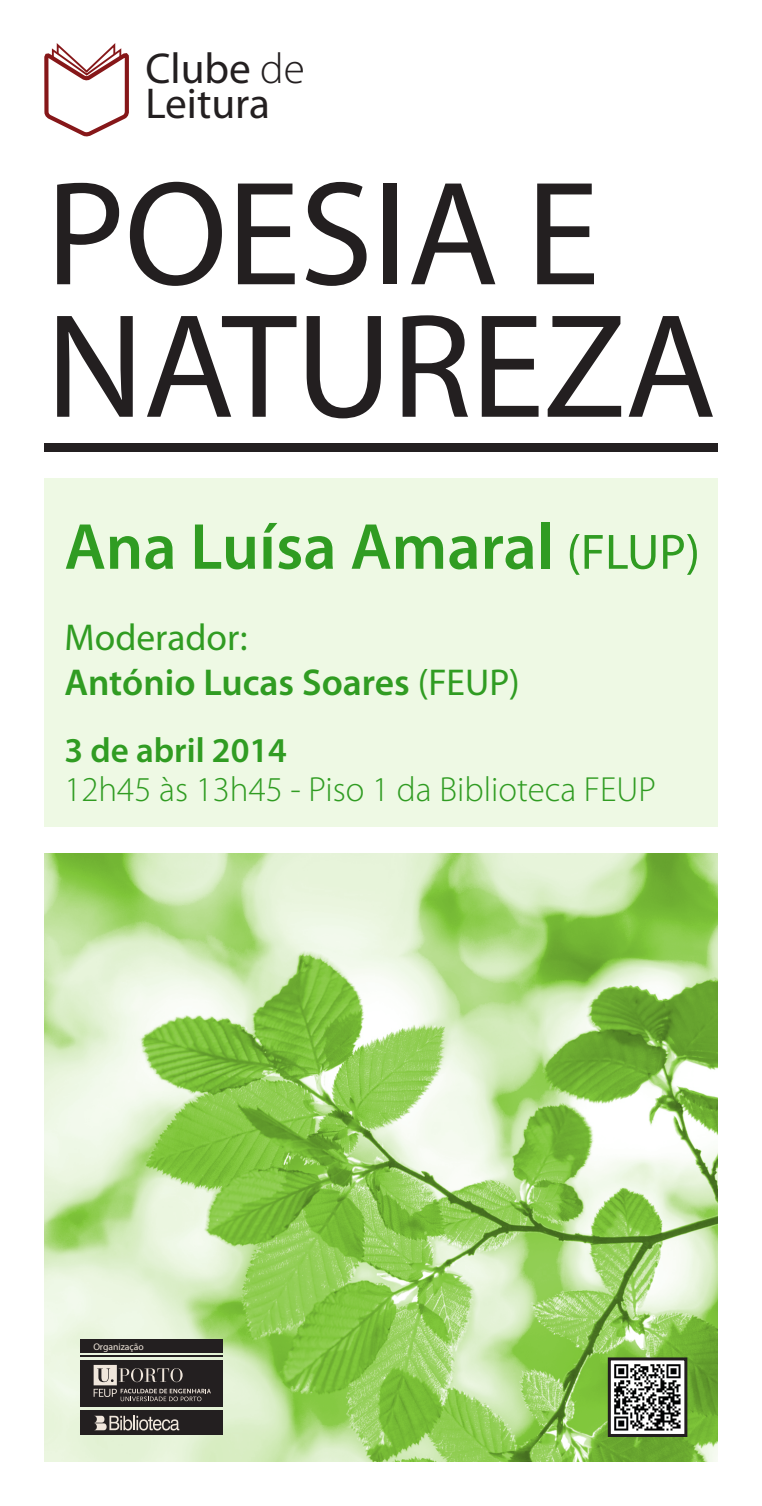
<style>
.page{position:relative;width:762px;height:1506px;background:#fff}
.page>*{position:absolute;margin:0;border:0;box-sizing:border-box;transform-origin:0 0}
.t1{font:149.38px/132.5px "Myriad Pro";letter-spacing:-.005em;color:#231f20}
.t2{font:600 65.62px "Myriad Pro";color:#309c22}
.t3{font:43.31px "Myriad Pro";color:#231f20}
.t4{font:600 37.5px "Myriad Pro";color:#309c22}
.t5{font:37.5px "Myriad Pro";color:#309c22}
.t6{font:300 35px "Myriad Pro";color:#309c22}
.t7{font:600 35px "Myriad Pro";color:#309c22}
.t8{font:9.69px "Myriad Pro";color:#f0e6db}
.s1{font-weight:300}
.s2{font-weight:400;font-size:50px}
.s3{font-weight:400}
</style>
<div class="page">
<img style="left:44px;top:853px;width:674px;height:609px">
<div style="left:44px;top:478px;width:674px;height:349px;background:#eef9e4"></div>
<div style="left:44px;top:443px;width:674px;height:9px;background:#231f20"></div>
<svg style="left:44px;top:43px;width:85px;height:94px"></svg>
<svg style="left:606px;top:1356px;width:83px;height:82px"></svg>
<div style="left:80px;top:1360px;width:142px;height:46px;background:#231f20"></div>
<div style="left:80px;top:1411px;width:142px;height:24px;background:#231f20"></div>
<hr style="left:80px;top:1355px;width:142px;height:2px;background:#231f20">
<svg style="left:94px;top:1416px;width:85px;height:14px"></svg>
<svg style="left:94px;top:1365px;width:117px;height:36px"></svg>
<div style="left:80px;top:1339px;width:142px;height:14px;background:#231f20"></div>
<p class="t3" style="left:145px;top:42px;width:161px">Clube <span class="s1">de</span></p>
<p class="t3" style="left:145px;top:76px;width:126px">Leitura</p>
<p class="t1" style="left:46px;top:166px;width:672px">POESIA E<br>NATUREZA</p>
<p class="t2" style="left:64px;top:505px;width:637px">Ana Luísa Amaral <span class="s2">(FLUP)</span></p>
<p class="t5" style="left:64px;top:614px;width:185px">Moderador:</p>
<p class="t4" style="left:64px;top:659px;width:457px">António Lucas Soares <span class="s3">(FEUP)</span></p>
<p class="t7" style="left:64px;top:728px;width:224px">3 de abril 2014</p>
<p class="t6" style="left:64px;top:768px;width:593px">12h45 às 13h45 - Piso 1 da Biblioteca FEUP</p>
<p class="t8" style="left:93px;top:1340px;width:52px">Organização</p>
</div>
